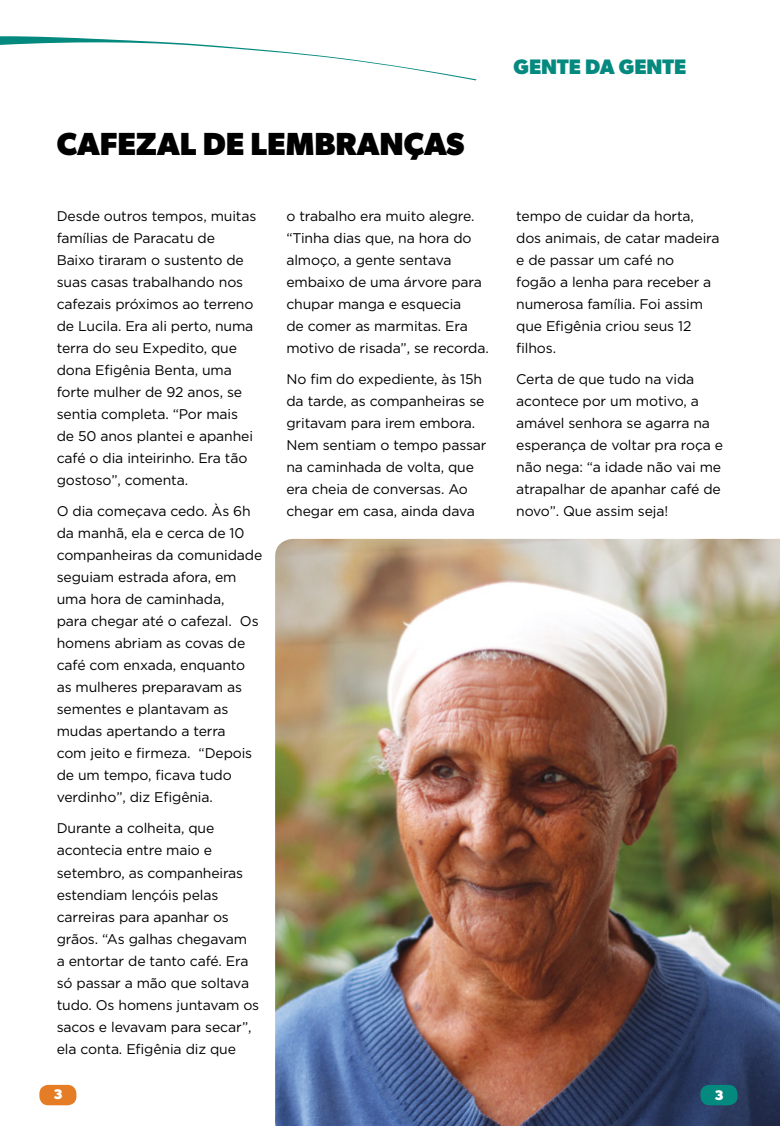
<style>
.page{position:relative;width:780px;height:1126px;background:#fff}
.page>*{position:absolute;margin:0;border:0;box-sizing:border-box;transform-origin:0 0}
.t1{font:700 32px "Gibson";color:#000}
.t2{font:700 21px "Gibson";color:#04897e}
.t3{font:14px/22px "Gotham";letter-spacing:-.01em;color:#000}
.t4{font:700 14px "Gibson";color:#fff}
</style>
<div class="page">
<div style="left:39px;top:1084px;width:37px;height:21px;background:#e47d26;border-radius:9px"></div>
<svg style="left:0;top:36px;width:476px;height:44px"></svg>
<img style="left:275px;top:539px;width:505px;height:586px">
<div style="left:700px;top:1084px;width:37px;height:21px;background:#04897e;border-radius:9px"></div>
<h1 class="t1" style="left:57px;top:124px;width:409px">CAFEZAL DE LEMBRANÇAS</h1>
<p class="t3" style="left:57px;top:204px;width:201px">Desde outros tempos, muitas famílias de Paracatu de<br>Baixo tiraram o sustento de suas casas trabalhando nos cafezais próximos ao terreno de Lucila. Era ali perto, numa terra do seu Expedito, que dona Efigênia Benta, uma forte mulher de 92 anos, se sentia completa. “Por mais de 50 anos plantei e apanhei café o dia inteirinho. Era tão gostoso”, comenta.</p>
<p class="t3" style="left:57px;top:499px;width:207px">O dia começava cedo. Às 6h da manhã, ela e cerca de 10 companheiras da comunidade seguiam estrada afora, em uma hora de caminhada,<br>para chegar até o cafezal. Os homens abriam as covas de café com enxada, enquanto as mulheres preparavam as sementes e plantavam as mudas apertando a terra<br>com jeito e firmeza. “Depois de um tempo, ficava tudo verdinho”, diz Efigênia.</p>
<p class="t3" style="left:57px;top:817px;width:204px">Durante a colheita, que acontecia entre maio e setembro, as companheiras estendiam lençóis pelas carreiras para apanhar os grãos. “As galhas chegavam<br>a entortar de tanto café. Era só passar a mão que soltava tudo. Os homens juntavam os sacos e levavam para secar”, ela conta. Efigênia diz que</p>
<p class="t4" style="left:53px;top:1085px;width:11px">3</p>
<p class="t3" style="left:286px;top:204px;width:204px">o trabalho era muito alegre. “Tinha dias que, na hora do almoço, a gente sentava embaixo de uma árvore para chupar manga e esquecia<br>de comer as marmitas. Era motivo de risada”, se recorda.</p>
<p class="t3" style="left:286px;top:368px;width:202px">No fim do expediente, às 15h da tarde, as companheiras se gritavam para irem embora.<br>Nem sentiam o tempo passar na caminhada de volta, que era cheia de conversas. Ao chegar em casa, ainda dava</p>
<h2 class="t2" style="left:513px;top:54px;width:174px">GENTE DA GENTE</h2>
<p class="t3" style="left:516px;top:204px;width:205px">tempo de cuidar da horta, dos animais, de catar madeira e de passar um café no<br>fogão a lenha para receber a numerosa família. Foi assim que Efigênia criou seus 12 filhos.</p>
<p class="t3" style="left:516px;top:368px;width:208px">Certa de que tudo na vida acontece por um motivo, a amável senhora se agarra na esperança de voltar pra roça e não nega: “a idade não vai me atrapalhar de apanhar café de novo”. Que assim seja!</p>
<p class="t4" style="left:714px;top:1086px;width:11px">3</p>
</div>
